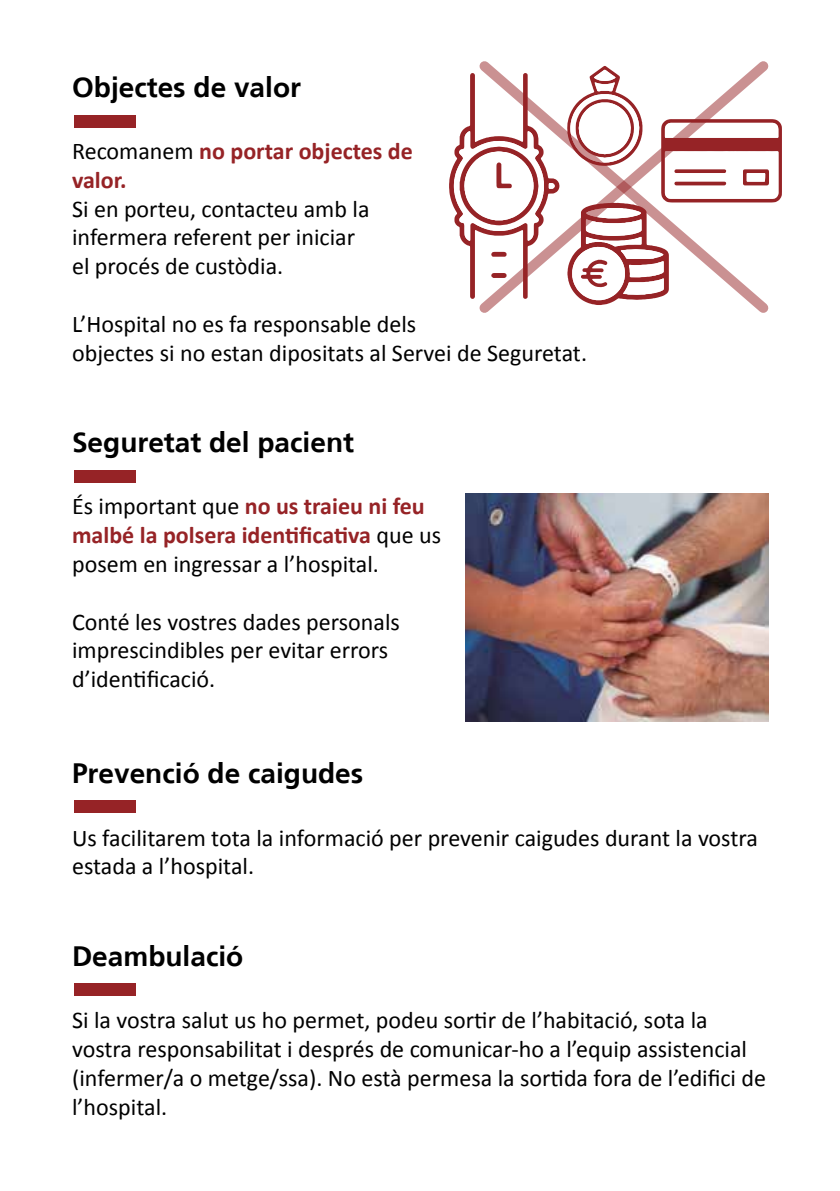
<style>
.page{position:relative;width:840px;height:1191px;background:#fff}
.page>*{position:absolute;margin:0;border:0;box-sizing:border-box;transform-origin:0 0}
.t1{font:700 28px "Frutiger";color:#000}
.t2{font:24px/28.8px "Calibri";color:#000}
.t3{font:700 24px/28.8px "Calibri";color:#962326}
.s1{font-weight:400;color:#000}
.s2{font-weight:700;color:#962326}
</style>
<div class="page">
<img style="left:465px;top:493px;width:303px;height:228px">
<div style="left:74px;top:116px;width:62px;height:12px;background:#962326"></div>
<div style="left:74px;top:470px;width:62px;height:12px;background:#962326"></div>
<div style="left:74px;top:800px;width:62px;height:13px;background:#962326"></div>
<div style="left:74px;top:983px;width:62px;height:12px;background:#962326"></div>
<svg style="left:449px;top:73px;width:28px;height:226px"></svg>
<svg style="left:769px;top:119px;width:13px;height:84px"></svg>
<svg style="left:477px;top:61px;width:292px;height:252px"></svg>
<p class="t1" style="left:72px;top:70px;width:230px">Objectes de valor</p>
<p class="t3" style="left:72px;top:137px;width:342px"><span class="s1">Recomanem</span> no portar objectes de valor.</p>
<p class="t2" style="left:72px;top:194px;width:299px">Si en porteu, contacteu amb la infermera referent per iniciar el procés de custòdia.</p>
<p class="t2" style="left:72px;top:309px;width:516px">L’Hospital no es fa responsable dels<br>objectes si no estan dipositats al Servei de Seguretat.</p>
<p class="t1" style="left:72px;top:426px;width:283px">Seguretat del pacient</p>
<p class="t2" style="left:72px;top:492px;width:370px">És important que <span class="s2">no us traieu ni feu malbé la polsera identificativa</span> que us posem en ingressar a l’hospital.</p>
<p class="t2" style="left:72px;top:607px;width:329px">Conté les vostres dades personals imprescindibles per evitar errors d’identificació.</p>
<p class="t1" style="left:72px;top:757px;width:292px">Prevenció de caigudes</p>
<p class="t2" style="left:72px;top:823px;width:687px">Us facilitarem tota la informació per prevenir caigudes durant la vostra estada a l’hospital.</p>
<p class="t1" style="left:72px;top:939px;width:173px">Deambulació</p>
<p class="t2" style="left:72px;top:1005px;width:695px">Si la vostra salut us ho permet, podeu sortir de l’habitació, sota la vostra responsabilitat i després de comunicar-ho a l’equip assistencial (infermer/a o metge/ssa). No està permesa la sortida fora de l’edifici de l’hospital.</p>
</div>
